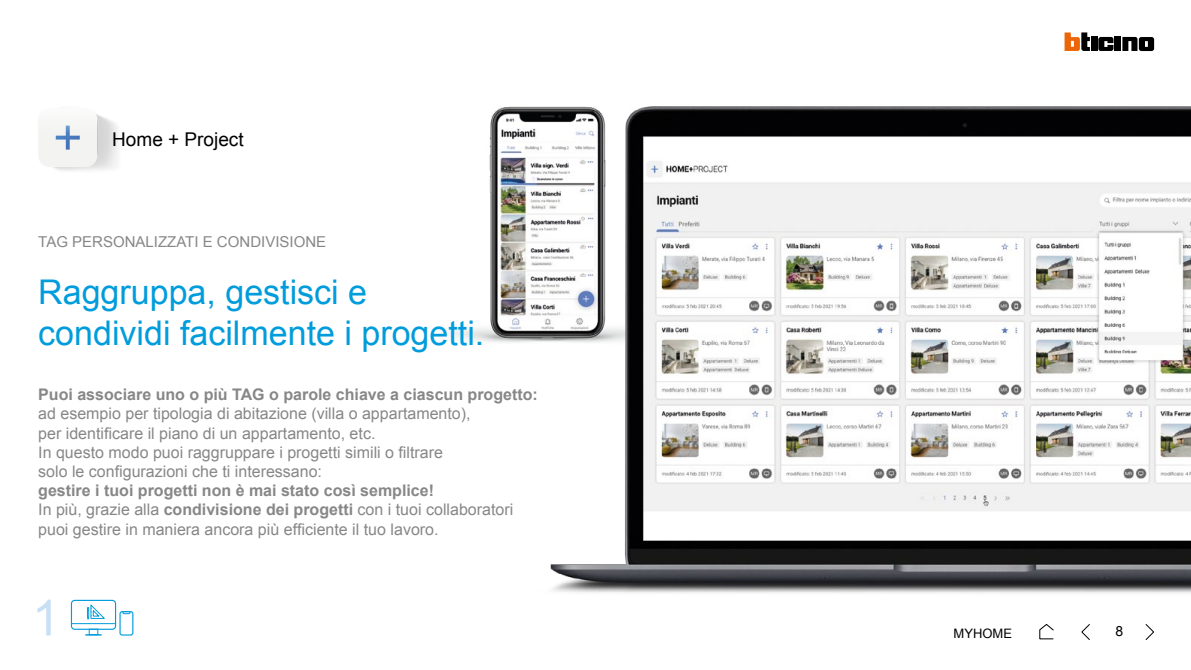
<style>
.page{position:relative;width:1191px;height:670px;background:#fff}
.page>*{position:absolute;margin:0;border:0;box-sizing:border-box;transform-origin:0 0}
.t1{font:50px "Arial";color:#c7e0f4}
.t2{font:34px/40.8px "Arial";color:#009cdb}
.t3{font:19px "Arial";color:#000}
.t4{font:16px/19.2px "Arial";color:#878787}
.t5{font:700 16px "Arial";color:#878787}
.t6{font:15px "Arial";color:#878787}
.t7{font:14px "Arial";color:#000}
.t8{font:13px "Arial";color:#000}
.s1{font-weight:700}
</style>
<div class="page">
<svg style="left:1145px;top:624px;width:9px;height:16px"></svg>
<svg style="left:1081px;top:624px;width:9px;height:16px"></svg>
<svg style="left:1039px;top:624px;width:15px;height:16px"></svg>
<img style="left:450px;top:107px;width:53px;height:236px">
<div style="left:1091px;top:37px;width:6px;height:14px;background:#000"></div>
<div style="left:1114px;top:37px;width:7px;height:14px;background:#000"></div>
<svg style="left:1064px;top:32px;width:26px;height:19px"></svg>
<svg style="left:1098px;top:37px;width:15px;height:14px"></svg>
<svg style="left:1122px;top:37px;width:32px;height:14px"></svg>
<img style="left:503px;top:106px;width:688px;height:487px">
<div style="left:71px;top:600px;width:45px;height:30px;border:1px solid #009cdb;border-radius:3px"></div>
<hr style="left:71px;top:623px;width:44px;height:1px;background:#009cdb">
<div style="left:89px;top:628px;width:9px;height:7px;border:1px solid #009cdb"></div>
<div style="left:119px;top:611px;width:14px;height:24px;border:1px solid #009cdb;border-radius:2px"></div>
<svg style="left:122px;top:611px;width:8px;height:3px"></svg>
<svg style="left:87px;top:604px;width:18px;height:16px"></svg>
<img style="left:53px;top:114px;width:65px;height:57px">
<svg style="left:38px;top:108px;width:59px;height:58px;fill:#f3f3f2"></svg>
<p class="t3" style="left:112px;top:127px;width:133px">Home + Project</p>
<p class="t6" style="left:38px;top:231px;width:289px">TAG PERSONALIZZATI E CONDIVISIONE</p>
<h2 class="t2" style="left:38px;top:272px;width:447px">Raggruppa, gestisci e condividi facilmente i progetti.</h2>
<p class="t5" style="left:38px;top:384px;width:501px">Puoi associare uno o più TAG o parole chiave a ciascun progetto:</p>
<p class="t4" style="left:38px;top:404px;width:434px">ad esempio per tipologia di abitazione (villa o appartamento), per identificare il piano di un appartamento, etc.<br>In questo modo puoi raggruppare i progetti simili o filtrare solo le configurazioni che ti interessano:</p>
<p class="t4" style="left:38px;top:481px;width:476px"><span class="s1">gestire i tuoi progetti non è mai stato così semplice!<br></span>In più, grazie alla <span class="s1">condivisione dei progetti</span> con i tuoi collaboratori puoi gestire in maniera ancora più efficiente il tuo lavoro.</p>
<h1 class="t1" style="left:32px;top:585px;width:29px">1</h1>
<p class="t8" style="left:953px;top:624px;width:60px">MYHOME</p>
<p class="t7" style="left:1115px;top:622px;width:9px">8</p>
</div>
